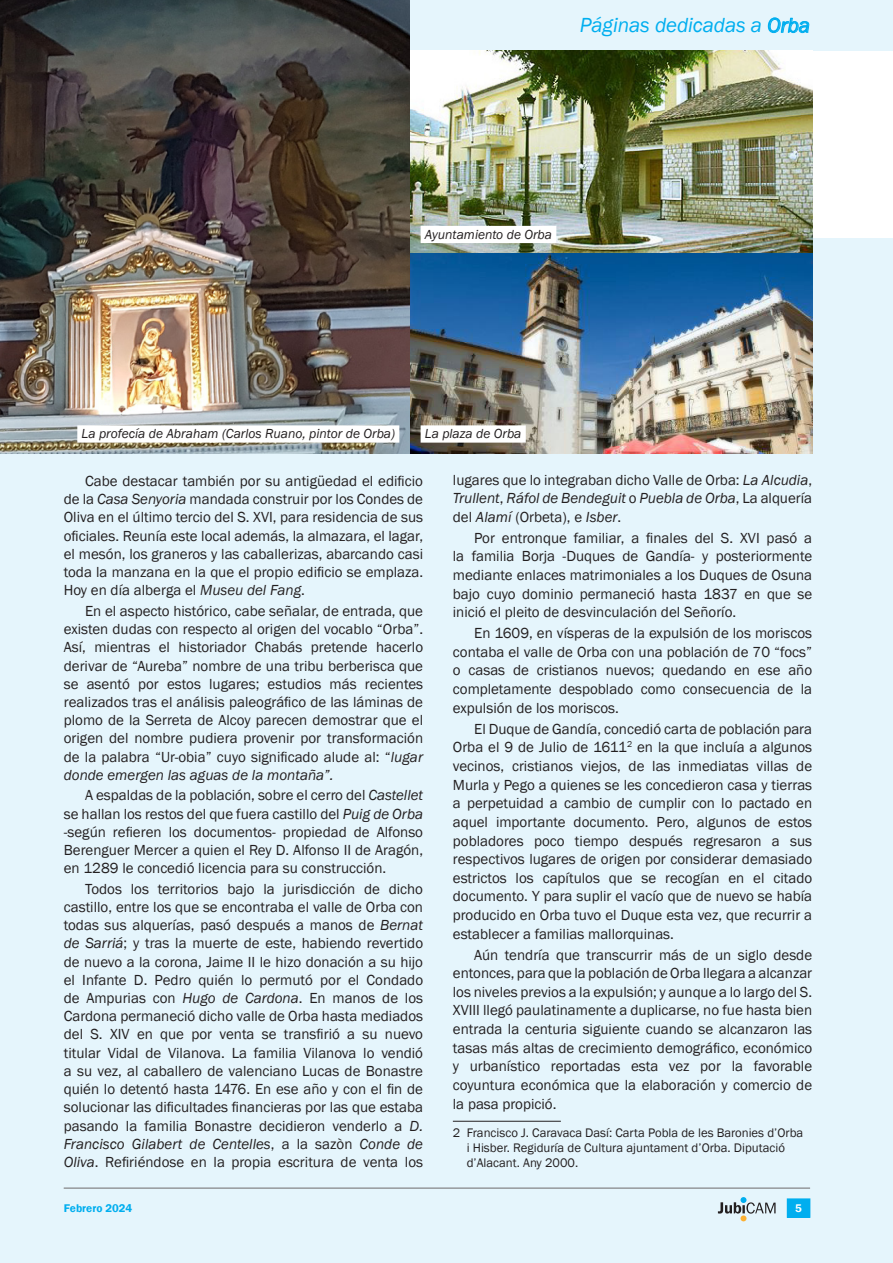
<style>
.page{position:relative;width:893px;height:1263px;background:#fff}
.page>*{position:absolute;margin:0;border:0;box-sizing:border-box;transform-origin:0 0}
.t1{font:italic 21px "Franklin Gothic";letter-spacing:-.005em;color:#00aeef}
.t2{font:15px/18.1px "Franklin Gothic";color:#231f20;text-align:justify}
.t3{font:italic 13.5px "Franklin Gothic";color:#231f20}
.t4{font:12.75px/15.3px "Franklin Gothic";color:#231f20}
.t5{font:600 11.55px "Franklin Gothic";color:#00aeef}
.t6{font:600 11.55px "Franklin Gothic";color:#fff}
.s1{font-style:italic}
</style>
<div class="page">
<div style="left:0;top:238px;width:893px;height:1025px;background:#e5f5fc"></div>
<svg style="left:718px;top:1197px;width:58px;height:24px"></svg>
<div style="left:787px;top:1199px;width:23px;height:18px;background:#00aeef"></div>
<div style="left:0;top:0;width:893px;height:51px;background:#e5f5fc"></div>
<hr style="left:64px;top:1188px;width:746px;height:1px;background:#939598">
<hr style="left:453px;top:1121px;width:108px;height:1px;background:#231f20">
<img style="left:410px;top:51px;width:402px;height:203px">
<img style="left:410px;top:254px;width:402px;height:199px">
<img style="left:0;top:0;width:410px;height:453px">
<div style="left:421px;top:226px;width:135px;height:17px;background:#fff"></div>
<div style="left:421px;top:425px;width:105px;height:18px;background:#fff"></div>
<div style="left:77px;top:425px;width:322px;height:18px;background:#fff"></div>
<h1 class="t1" style="left:580px;top:12px;width:232px">Páginas dedicadas a Orba</h1>
<p class="t3" style="left:425px;top:226px;width:129px">Ayuntamiento de Orba</p>
<p class="t3" style="left:82px;top:425px;width:315px">La profecía de Abraham (Carlos Ruano, pintor de Orba)</p>
<p class="t3" style="left:425px;top:425px;width:98px">La plaza de Orba</p>
<p class="t2" style="left:64px;top:472px;width:361px;text-indent:21px">Cabe destacar también por su antigüedad el edificio de la <span class="s1">Casa Senyoria</span> mandada construir por los Condes de Oliva en el último tercio del S. XVI, para residencia de sus oficiales. Reunía este local además, la almazara, el lagar, el mesón, los graneros y las caballerizas, abarcando casi toda la manzana en la que el propio edificio se emplaza.<br>Hoy en día alberga el <span class="s1">Museu del Fang</span>.</p>
<p class="t2" style="left:64px;top:602px;width:361px;text-indent:21px">En el aspecto histórico, cabe señalar, de entrada, que existen dudas con respecto al origen del vocablo “Orba”.<br>Así, mientras el historiador Chabás pretende hacerlo derivar de “Aureba” nombre de una tribu berberisca que se asentó por estos lugares; estudios más recientes realizados tras el análisis paleográfico de las láminas de plomo de la Serreta de Alcoy parecen demostrar que el origen del nombre pudiera provenir por transformación de la palabra “Ur-obia” cuyo significado alude al: “<span class="s1">lugar donde emergen las aguas de la montaña”.</span></p>
<p class="t2" style="left:64px;top:787px;width:361px;text-indent:21px">A espaldas de la población, sobre el cerro del <span class="s1">Castellet </span>se hallan los restos del que fuera castillo del <span class="s1">Puig de Orba </span>-según refieren los documentos- propiedad de Alfonso Berenguer Mercer a quien el Rey D. Alfonso II de Aragón, en 1289 le concedió licencia para su construcción.</p>
<p class="t2" style="left:64px;top:880px;width:361px;text-indent:21px">Todos los territorios bajo la jurisdicción de dicho castillo, entre los que se encontraba el valle de Orba con todas sus alquerías, pasó después a manos de <span class="s1">Bernat de Sarriá</span>; y tras la muerte de este, habiendo revertido de nuevo a la corona, Jaime II le hizo donación a su hijo el Infante D. Pedro quién lo permutó por el Condado de Ampurias con <span class="s1">Hugo de Cardona</span>. En manos de los Cardona permaneció dicho valle de Orba hasta mediados del S. XIV en que por venta se transfirió a su nuevo titular Vidal de Vilanova. La familia Vilanova lo vendió a su vez, al caballero de valenciano Lucas de Bonastre quién lo detentó hasta 1476. En ese año y con el fin de solucionar las dificultades financieras por las que estaba pasando la familia Bonastre decidieron venderlo a <span class="s1">D.<br>Francisco Gilabert de Centelles</span>, a la sazòn <span class="s1">Conde de Oliva</span>. Refiriéndose en la propia escritura de venta los</p>
<p class="t2" style="left:453px;top:471px;width:361px;line-height:18.6px">lugares que lo integraban dicho Valle de Orba: <span class="s1">La Alcudia</span>, <span class="s1">Trullent</span>, <span class="s1">Ráfol de Bendeguit</span> o <span class="s1">Puebla de Orba</span>, La alquería del <span class="s1">Alamí</span> (Orbeta), e <span class="s1">Isber</span>.</p>
<p class="t2" style="left:453px;top:529px;width:361px;line-height:18.6px;text-indent:21px">Por entronque familiar, a finales del S. XVI pasó a la familia Borja -Duques de Gandía- y posteriormente mediante enlaces matrimoniales a los Duques de Osuna bajo cuyo dominio permaneció hasta 1837 en que se inició el pleito de desvinculación del Señorío.</p>
<p class="t2" style="left:453px;top:624px;width:361px;line-height:18.6px;text-indent:21px">En 1609, en vísperas de la expulsión de los moriscos contaba el valle de Orba con una población de 70 “focs” o casas de cristianos nuevos; quedando en ese año completamente despoblado como consecuencia de la expulsión de los moriscos.</p>
<p class="t2" style="left:453px;top:720px;width:361px;line-height:18.6px;text-indent:21px">El Duque de Gandía, concedió carta de población para Orba el 9 de Julio de 1611<sup>2</sup> en la que incluía a algunos vecinos, cristianos viejos, de las inmediatas villas de Murla y Pego a quienes se les concedieron casa y tierras a perpetuidad a cambio de cumplir con lo pactado en aquel importante documento. Pero, algunos de estos pobladores poco tiempo después regresaron a sus respectivos lugares de origen por considerar demasiado estrictos los capítulos que se recogían en el citado documento. Y para suplir el vacío que de nuevo se había producido en Orba tuvo el Duque esta vez, que recurrir a establecer a familias mallorquinas.</p>
<p class="t2" style="left:453px;top:945px;width:361px;line-height:18.6px;text-indent:21px">Aún tendría que transcurrir más de un siglo desde entonces, para que la población de Orba llegara a alcanzar los niveles previos a la expulsión; y aunque a lo largo del S.<br>XVIII llegó paulatinamente a duplicarse, no fue hasta bien entrada la centuria siguiente cuando se alcanzaron las tasas más altas de crecimiento demográfico, económico y urbanístico reportadas esta vez por la favorable coyuntura económica que la elaboración y comercio de la pasa propició.</p>
<p class="t4" style="left:467px;top:1125px;width:338px;text-indent:-14px">2 Francisco J. Caravaca Dasí: Carta Pobla de les Baronies d’Orba i Hisber. Regiduría de Cultura ajuntament d’Orba. Diputació d’Alacant. Any 2000.</p>
<p class="t5" style="left:64px;top:1201px;width:70px">Febrero 2024</p>
<p class="t6" style="left:795px;top:1201px;width:8px">5</p>
</div>
